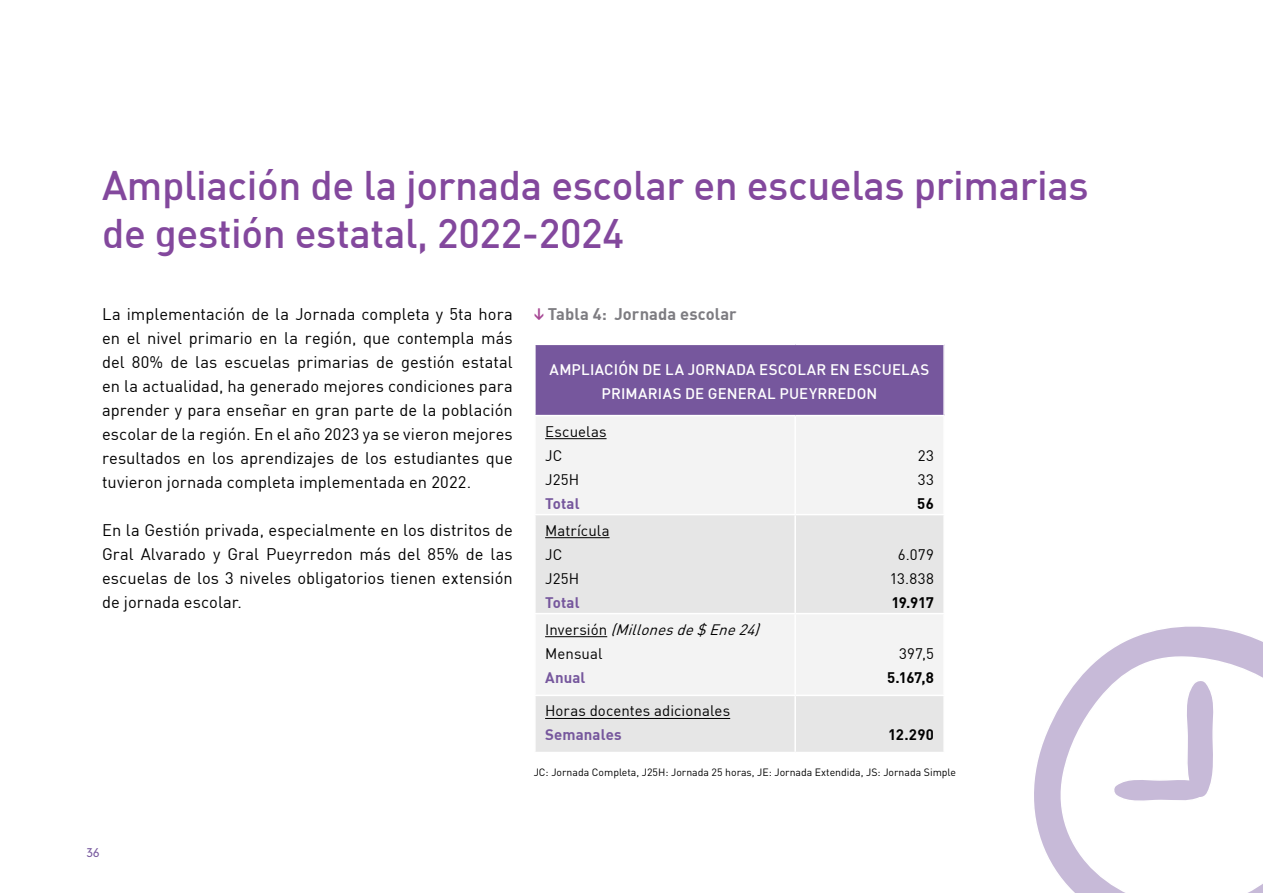
<style>
.page{position:relative;width:1263px;height:893px;background:#fff}
.page>*{position:absolute;margin:0;border:0;box-sizing:border-box;transform-origin:0 0}
.t1{font:500 40.5px/48.6px "DIN";letter-spacing:-.01em;color:#83489d}
.t2{font:16.5px/24px "DIN";color:#000;text-align:justify}
.t3{font:700 16.5px "DIN";letter-spacing:.005em;color:#7d7c81}
.t4{font:15px/24px "DIN";letter-spacing:.005em;color:#000}
.t5{font:500 15px/24px "DIN";letter-spacing:.01em;color:#fff;text-align:center}
.t6{font:italic 15px/24px "DIN";color:#000}
.t7{font:700 15px "DIN";letter-spacing:.01em;color:#76579d}
.t8{font:700 15px "DIN";letter-spacing:-.025em;color:#000}
.t9{font:300 12px "DIN Neuzeit Grotesk Std";color:#76579d}
.t10{font:10.5px "DIN";color:#000}
.s1{font-family:"Asap";font-weight:400;color:#a74895}
.s2{font-style:normal}
</style>
<div class="page">
<div style="left:535px;top:344px;width:409px;height:72px;background:#76579d"></div>
<div style="left:536px;top:417px;width:407px;height:97px;background:#f3f3f3"></div>
<svg style="left:536px;top:515px;width:407px;height:237px;fill:#e6e6e6"></svg>
<hr style="left:534px;top:344px;width:261px;height:1px;background:#fff">
<hr style="left:534px;top:345px;width:2px;height:70px;background:#fff">
<hr style="left:795px;top:344px;width:150px;height:1px;background:#fff">
<hr style="left:943px;top:345px;width:2px;height:70px;background:#fff">
<hr style="left:534px;top:415px;width:261px;height:1px;background:#fff">
<hr style="left:795px;top:415px;width:150px;height:1px;background:#fff">
<hr style="left:794px;top:416px;width:2px;height:98px;background:#fff">
<hr style="left:794px;top:515px;width:2px;height:98px;background:#fff">
<hr style="left:534px;top:613px;width:261px;height:1px;background:#fff">
<hr style="left:795px;top:613px;width:150px;height:1px;background:#fff">
<hr style="left:794px;top:614px;width:2px;height:81px;background:#fff">
<hr style="left:534px;top:695px;width:261px;height:1px;background:#fff">
<hr style="left:795px;top:695px;width:150px;height:1px;background:#fff">
<hr style="left:794px;top:696px;width:2px;height:56px;background:#fff">
<hr style="left:545px;top:438px;width:61px;height:1px;background:#000">
<hr style="left:545px;top:537px;width:65px;height:1px;background:#000">
<hr style="left:545px;top:636px;width:62px;height:1px;background:#000">
<hr style="left:545px;top:718px;width:185px;height:1px;background:#000">
<svg style="left:1034px;top:626px;width:229px;height:267px"></svg>
<svg style="left:1110px;top:676px;width:107px;height:130px"></svg>
<h1 class="t1" style="left:102px;top:159px;width:988px">Ampliación de la jornada escolar en escuelas primarias de gestión estatal, 2022-2024</h1>
<p class="t2" style="left:102px;top:301px;width:412px">La implementación de la Jornada completa y 5ta hora en el nivel primario en la región, que contempla más del 80% de las escuelas primarias de gestión estatal en la actualidad, ha generado mejores condiciones para aprender y para enseñar en gran parte de la población escolar de la región. En el año 2023 ya se vieron mejores resultados en los aprendizajes de los estudiantes que tuvieron jornada completa implementada en 2022.</p>
<p class="t2" style="left:102px;top:517px;width:412px">En la Gestión privada, especialmente en los distritos de Gral Alvarado y Gral Pueyrredon más del 85% de las escuelas de los 3 niveles obligatorios tienen extensión de jornada escolar.</p>
<p class="t3" style="left:534px;top:303px;width:204px"><span class="s1">↓</span> Tabla 4: Jornada escolar</p>
<p class="t5" style="left:550px;top:358px;width:381px">AMPLIACIÓN DE LA JORNADA ESCOLAR EN ESCUELAS<br>PRIMARIAS DE GENERAL PUEYRREDON</p>
<p class="t4" style="left:545px;top:419px;width:63px">Escuelas<br>JC<br>J25H</p>
<p class="t7" style="left:545px;top:493px;width:36px">Total</p>
<p class="t4" style="left:918px;top:443px;width:18px">23<br>33</p>
<p class="t8" style="left:917px;top:493px;width:18px">56</p>
<p class="t4" style="left:545px;top:518px;width:66px">Matrícula<br>JC<br>J25H</p>
<p class="t7" style="left:545px;top:592px;width:36px">Total</p>
<p class="t6" style="left:545px;top:617px;width:221px"><span class="s2">I n v e r s i ó n</span> (Millonesde$Ene24)<br><span class="s2">Mensual</span></p>
<p class="t7" style="left:545px;top:667px;width:42px">Anual</p>
<p class="t4" style="left:890px;top:542px;width:46px;text-align:center">6.079<br>13.838</p>
<p class="t8" style="left:891px;top:592px;width:44px">19.917</p>
<p class="t4" style="left:899px;top:641px;width:36px">397,5</p>
<p class="t8" style="left:887px;top:667px;width:48px">5.167,8</p>
<p class="t4" style="left:545px;top:699px;width:187px">Horas docentes adicionales</p>
<p class="t7" style="left:545px;top:725px;width:78px">Semanales</p>
<p class="t8" style="left:888px;top:725px;width:47px">12.290</p>
<p class="t10" style="left:534px;top:765px;width:424px">JC: Jornada Completa, J25H: Jornada 25 horas, JE: Jornada Extendida, JS: Jornada Simple</p>
<p class="t9" style="left:87px;top:845px;width:14px">36</p>
</div>
